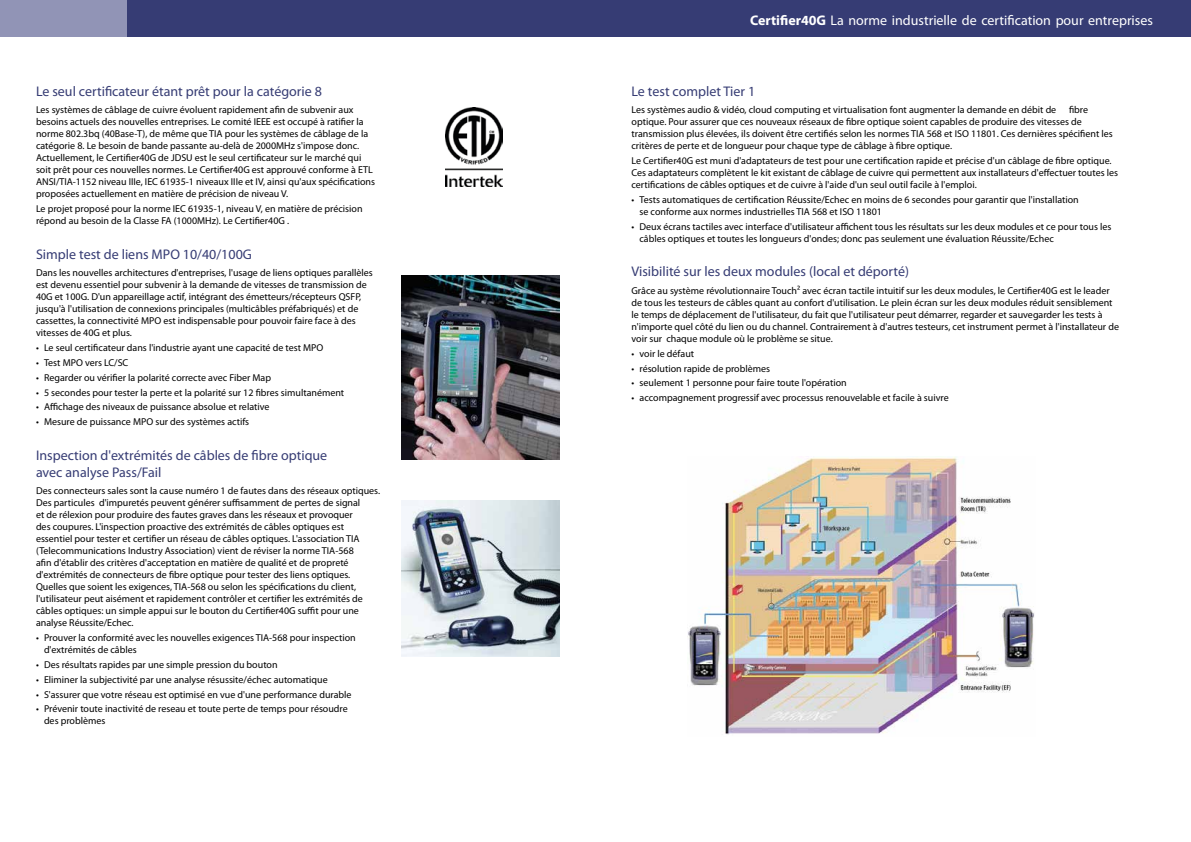
<style>
.page{position:relative;width:1191px;height:842px;background:#fff}
.page>*{position:absolute;margin:0;border:0;box-sizing:border-box;transform-origin:0 0}
.t1{font:14px/16.8px "Myriad Pro";color:#363c74}
.t2{font:14px "Myriad Pro";color:#fff}
.t3{font:10px/12px "Myriad Pro";color:#000}
.s1{font-weight:700}
</style>
<div class="page">
<div style="left:0;top:0;width:128px;height:36px;background:#9194b6"></div>
<div style="left:128px;top:0;width:481px;height:36px;background:#363c74"></div>
<img style="left:446px;top:107px;width:56px;height:79px">
<img style="left:401px;top:276px;width:158px;height:183px">
<img style="left:401px;top:500px;width:158px;height:156px">
<div style="left:581px;top:0;width:610px;height:36px;background:#363c74"></div>
<img style="left:687px;top:457px;width:347px;height:278px">
<h1 class="t1" style="left:36px;top:82px;width:287px">Le seul certificateur étant prêt pour la catégorie 8</h1>
<p class="t3" style="left:36px;top:104px;width:341px">Les systèmes de câblage de cuivre évoluent rapidement afin de subvenir aux besoins actuels des nouvelles entreprises. Le comité IEEE est occupé à ratifier la norme 802.3bq (40Base-T), de même que TIA pour les systèmes de câblage de la catégorie 8. Le besoin de bande passante au-delà de 2000MHz s'impose donc.<br>Actuellement, le Certifier40G de JDSU est le seul certificateur sur le marché qui soit prêt pour ces nouvelles normes. Le Certifier40G est approuvé conforme à ETL ANSI/TIA-1152 niveau IIIe, IEC 61935-1 niveaux IIIe et IV, ainsi qu'aux spécifications proposées actuellement en matière de précision de niveau V.</p>
<p class="t3" style="left:36px;top:203px;width:328px">Le projet proposé pour la norme IEC 61935-1, niveau V, en matière de précision répond au besoin de la Classe FA (1000MHz). Le Certifier40G .</p>
<h1 class="t1" style="left:36px;top:245px;width:217px">Simple test de liens MPO 10/40/100G</h1>
<p class="t3" style="left:36px;top:267px;width:338px">Dans les nouvelles architectures d'entreprises, l'usage de liens optiques parallèles est devenu essentiel pour subvenir à la demande de vitesses de transmission de 40G et 100G. D'un appareillage actif, intégrant des émetteurs/récepteurs QSFP, jusqu'à l'utilisation de connexions principales (multicâbles préfabriqués) et de cassettes, la connectivité MPO est indispensable pour pouvoir faire face à des vitesses de 40G et plus.</p>
<p class="t3" style="left:36px;top:342px;width:289px">• Le seul certificateur dans l'industrie ayant une capacité de test MPO</p>
<p class="t3" style="left:36px;top:356px;width:94px">• Test MPO vers LC/SC</p>
<p class="t3" style="left:36px;top:371px;width:236px">• Regarder ou vérifier la polarité correcte avec Fiber Map</p>
<p class="t3" style="left:36px;top:386px;width:310px">• 5 secondes pour tester la perte et la polarité sur 12 fibres simultanément</p>
<p class="t3" style="left:36px;top:401px;width:235px">• Affichage des niveaux de puissance absolue et relative</p>
<p class="t3" style="left:36px;top:416px;width:215px">• Mesure de puissance MPO sur des systèmes actifs</p>
<h1 class="t1" style="left:36px;top:446px;width:293px">Inspection d'extrémités de câbles de fibre optique avec analyse Pass/Fail</h1>
<p class="t3" style="left:36px;top:485px;width:346px">Des connecteurs sales sont la cause numéro 1 de fautes dans des réseaux optiques.<br>Des particules d'impuretés peuvent générer suffisamment de pertes de signal<br>et de rélexion pour produire des fautes graves dans les réseaux et provoquer<br>des coupures. L'inspection proactive des extrémités de câbles optiques est essentiel pour tester et certifier un réseau de câbles optiques. L'association TIA (Telecommunications Industry Association) vient de réviser la norme TIA-568<br>afin d'établir des critères d'acceptation en matière de qualité et de propreté d'extrémités de connecteurs de fibre optique pour tester des liens optiques.<br>Quelles que soient les exigences, TIA-568 ou selon les spécifications du client, l'utilisateur peut aisément et rapidement contrôler et certifier les extrémités de câbles optiques: un simple appui sur le bouton du Certifier40G suffit pour une analyse Réussite/Echec.</p>
<p class="t3" style="left:44px;top:631px;width:313px;text-indent:-8px">• Prouver la conformité avec les nouvelles exigences TIA-568 pour inspection d'extrémités de câbles</p>
<p class="t3" style="left:36px;top:658px;width:243px">• Des résultats rapides par une simple pression du bouton</p>
<p class="t3" style="left:36px;top:673px;width:293px">• Eliminer la subjectivité par une analyse résussite/échec automatique</p>
<p class="t3" style="left:36px;top:688px;width:317px">• S'assurer que votre réseau est optimisé en vue d'une performance durable</p>
<p class="t3" style="left:44px;top:703px;width:305px;text-indent:-8px">• Prévenir toute inactivité de reseau et toute perte de temps pour résoudre des problèmes</p>
<h1 class="t2" style="left:750px;top:11px;width:404px"><span class="s1">Certifier40G</span> La norme industrielle de certification pour entreprises</h1>
<h1 class="t1" style="left:631px;top:82px;width:125px">Le test complet Tier 1</h1>
<p class="t3" style="left:631px;top:104px;width:426px">Les systèmes audio &amp; vidéo, cloud computing et virtualisation font augmenter la demande en débit de</p>
<p class="t3" style="left:631px;top:104px;width:483px;text-indent:437px">fibre optique. Pour assurer que ces nouveaux réseaux de fibre optique soient capables de produire des vitesses de transmission plus élevées, ils doivent être certifiés selon les normes TIA 568 et ISO 11801. Ces dernières spécifient les critères de perte et de longueur pour chaque type de câblage à fibre optique.</p>
<p class="t3" style="left:631px;top:155px;width:488px">Le Certifier40G est muni d'adaptateurs de test pour une certification rapide et précise d'un câblage de fibre optique.<br>Ces adaptateurs complètent le kit existant de câblage de cuivre qui permettent aux installateurs d'effectuer toutes les certifications de câbles optiques et de cuivre à l'aide d'un seul outil facile à l'emploi.</p>
<p class="t3" style="left:639px;top:193px;width:441px;text-indent:-8px">• Tests automatiques de certification Réussite/Echec en moins de 6 secondes pour garantir que l'installation se conforme aux normes industrielles TIA 568 et ISO 11801</p>
<p class="t3" style="left:639px;top:220px;width:473px;text-indent:-8px">• Deux écrans tactiles avec interface d'utilisateur affichent tous les résultats sur les deux modules et ce pour tous les câbles optiques et toutes les longueurs d'ondes; donc pas seulement une évaluation Réussite/Echec</p>
<h1 class="t1" style="left:631px;top:263px;width:279px">Visibilité sur les deux modules (local et déporté)</h1>
<p class="t3" style="left:631px;top:284px;width:489px">Grâce au système révolutionnaire Touch² avec écran tactile intuitif sur les deux modules, le Certifier40G est le leader de tous les testeurs de câbles quant au confort d'utilisation. Le plein écran sur les deux modules réduit sensiblement le temps de déplacement de l'utilisateur, du fait que l'utilisateur peut démarrer, regarder et sauvegarder les tests à n'importe quel côté du lien ou du channel. Contrairement à d'autres testeurs, cet instrument permet à l'installateur de voir sur chaque module où le problème se situe.</p>
<p class="t3" style="left:631px;top:347px;width:64px">• voir le défaut</p>
<p class="t3" style="left:631px;top:362px;width:140px">• résolution rapide de problèmes</p>
<p class="t3" style="left:631px;top:377px;width:217px">• seulement 1 personne pour faire toute l'opération</p>
<p class="t3" style="left:631px;top:392px;width:319px">• accompagnement progressif avec processus renouvelable et facile à suivre</p>
</div>
